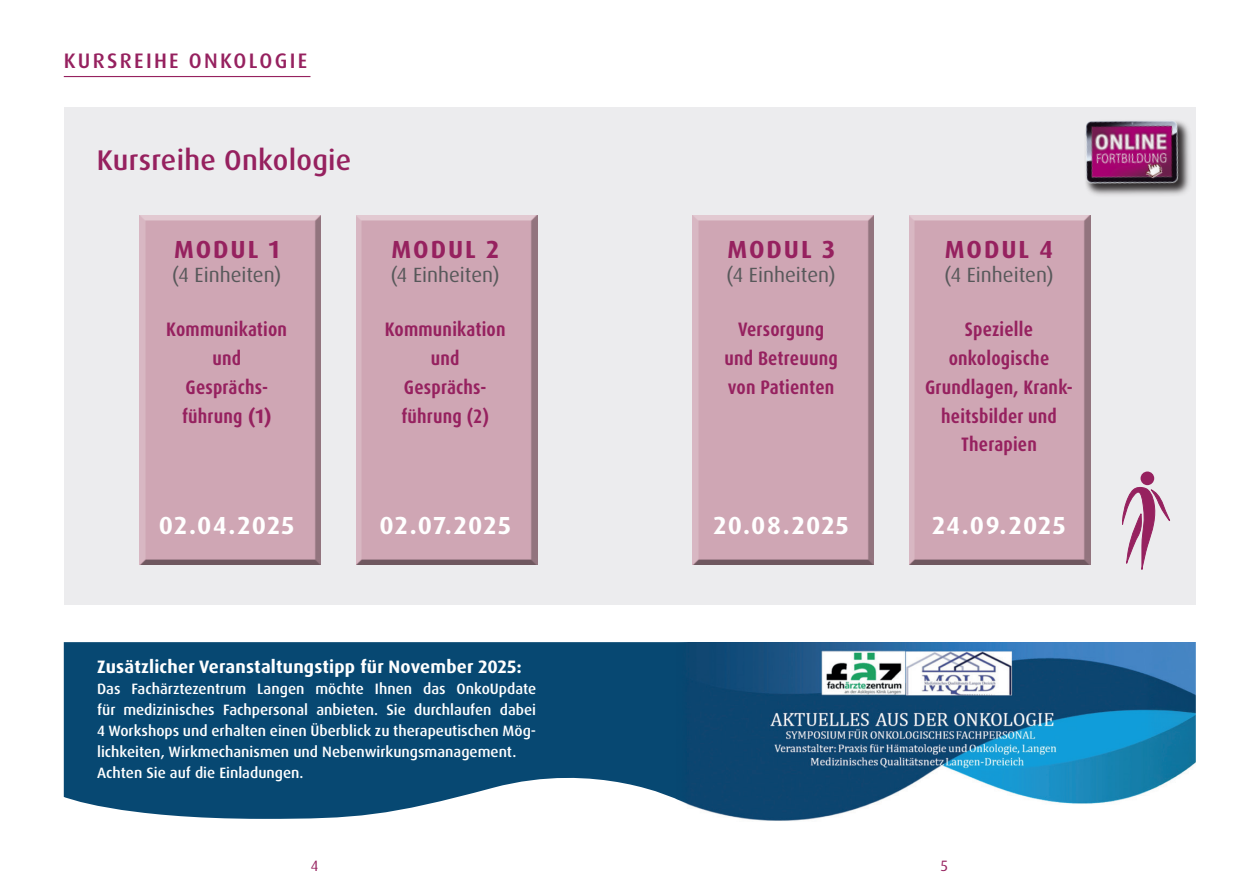
<style>
.page{position:relative;width:1259px;height:893px;background:#fff}
.page>*{position:absolute;margin:0;border:0;box-sizing:border-box;transform-origin:0 0}
.t1{font:500 28.5px "Dax Pro";letter-spacing:.01em;color:#96215f}
.t2{font:700 24.75px "Dax Pro";letter-spacing:.06em;color:#fff}
.t3{font:700 24.75px "Dax Pro";letter-spacing:.08em;color:#96215f}
.t4{font:500 21px "Dax Pro";letter-spacing:.11em;color:#96215f}
.t5{font:20.55px "Dax Pro";color:#57585a}
.t6{font:700 condensed 19.5px/28.8px "Dax Pro";letter-spacing:.01em;color:#96215f;text-align:center}
.t7{font:700 18px "Dax Pro";letter-spacing:.01em;color:#fff}
.t8{font:500 15px/21px "Dax Pro";color:#fff;text-align:justify}
.t9{font:15px "Dax Pro";color:#96215f}
.s1{font-stretch:normal}
</style>
<div class="page">
<div style="left:64px;top:107px;width:1131px;height:498px;background:#ececee"></div>
<div style="left:135px;top:213px;width:187px;height:352px;background:#231f20;opacity:.75"></div>
<div style="left:351px;top:213px;width:187px;height:352px;background:#231f20;opacity:.75"></div>
<div style="left:688px;top:213px;width:187px;height:352px;background:#231f20;opacity:.75"></div>
<div style="left:904px;top:213px;width:187px;height:352px;background:#231f20;opacity:.75"></div>
<img style="left:1067px;top:114px;width:129px;height:102px">
<div style="left:1140px;top:471px;width:14px;height:14px;background:#96215f;border-radius:50%"></div>
<svg style="left:1122px;top:486px;width:47px;height:84px"></svg>
<hr style="left:64px;top:76px;width:246px;height:1px;background:#96215f">
<svg style="left:64px;top:642px;width:612px;height:177px;background:#1e597f"></svg>
<img style="left:676px;top:642px;width:519px;height:179px">
<p class="t4" style="left:64px;top:47px;width:245px">KURSREIHE ONKOLOGIE</p>
<p class="t1" style="left:97px;top:142px;width:256px">Kursreihe Onkologie</p>
<p class="t3" style="left:174px;top:233px;width:107px">MODUL 1</p>
<p class="t5" style="left:172px;top:262px;width:110px">(4 Einheiten)</p>
<p class="t6" style="left:166px;top:315px;width:122px">Kommunikation und</p>
<p class="t6" style="left:185px;top:373px;width:84px">Gesprächs-</p>
<p class="t6" style="left:182px;top:402px;width:91px">führung <span class="s1">(1)</span></p>
<p class="t3" style="left:391px;top:233px;width:109px">MODUL 2</p>
<p class="t5" style="left:391px;top:262px;width:110px">(4 Einheiten)</p>
<p class="t6" style="left:385px;top:315px;width:122px">Kommunikation</p>
<p class="t6" style="left:431px;top:344px;width:30px">und</p>
<p class="t6" style="left:404px;top:373px;width:84px">Gesprächs-</p>
<p class="t6" style="left:401px;top:402px;width:89px">führung (2)</p>
<p class="t2" style="left:159px;top:509px;width:137px">02.04.2025</p>
<p class="t2" style="left:379px;top:509px;width:133px">02.07.2025</p>
<p class="t7" style="left:97px;top:655px;width:426px">Zusätzlicher Veranstaltungstipp für November 2025:</p>
<p class="t8" style="left:97px;top:678px;width:440px">Das Fachärztezentrum Langen möchte Ihnen das OnkoUpdate für medizinisches Fachpersonal anbieten. Sie durchlaufen dabei 4 Workshops und erhalten einen Überblick zu therapeutischen Mög&shy;lichkeiten, Wirkmechanismen und Nebenwirkungsmanagement.</p>
<p class="t8" style="left:97px;top:762px;width:208px">Achten Sie auf die Einladungen.</p>
<p class="t3" style="left:727px;top:233px;width:109px">MODUL 3</p>
<p class="t5" style="left:726px;top:262px;width:110px">(4 Einheiten)</p>
<p class="t6" style="left:738px;top:315px;width:88px">Versorgung</p>
<p class="t6" style="left:724px;top:344px;width:115px">und Betreuung</p>
<p class="t6" style="left:728px;top:373px;width:108px">von Patienten</p>
<p class="t2" style="left:713px;top:509px;width:137px">20.08.2025</p>
<p class="t3" style="left:945px;top:233px;width:110px">MODUL 4</p>
<p class="t5" style="left:944px;top:262px;width:110px">(4 Einheiten)</p>
<p class="t6" style="left:965px;top:315px;width:70px">Spezielle</p>
<p class="t6" style="left:925px;top:344px;width:149px">onkologische<br>Grundlagen, Krank&shy;heitsbilder und<br>Therapien</p>
<p class="t2" style="left:932px;top:509px;width:135px">24.09.2025</p>
<p class="t9" style="left:311px;top:856px;width:9px">4</p>
<p class="t9" style="left:940px;top:856px;width:9px">5</p>
</div>
